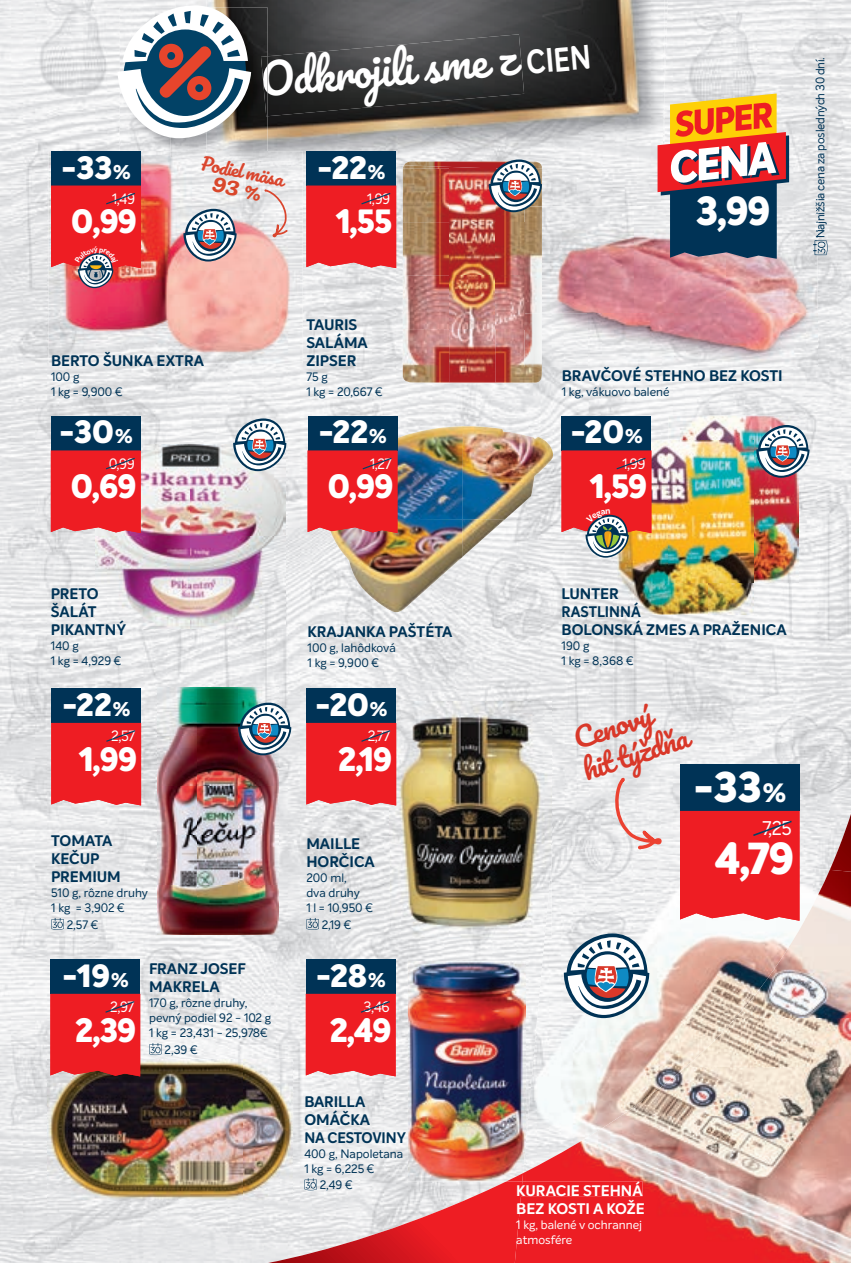
<style>
.page{position:relative;width:851px;height:1263px;background:#fff}
.page>*{position:absolute;margin:0;border:0;box-sizing:border-box;transform-origin:0 0}
.t1{font:800 43.95px "Intelo";color:#fff}
.t2{font:42.75px "Pacifico";color:#fff;scale:.96 1}
.t3{font:800 41.85px "Intelo Alt";color:#fff}
.t4{font:800 39.6px "Intelo";color:#fff}
.t5{font:800 33px "Intelo";letter-spacing:-.03em;color:#fff}
.t6{font:800 31.5px "Intelo Alt";color:#fff}
.t7{font:27.15px/32.5px "Pacifico";color:#d93829;scale:1.06 1}
.t8{font:19.35px "Intelo Alt";color:#fff}
.t9{font:18.15px "Pacifico";color:#da462e;scale:1.06 1}
.t10{font:700 15px/18px "Intelo";color:#003356}
.t11{font:700 15px/18px "Intelo";color:#fff}
.t12{font:14.55px "Intelo Alt";letter-spacing:-.03em;color:#fff}
.t13{font:12px/15px "Intelo";color:#003356}
.t14{font:12px "Intelo Alt";letter-spacing:-.015em;color:#003356}
.t15{font:12px/15px "Intelo";color:#fff}
.s1{font-size:19.5px}
.s2{font-family:"Intelo";font-weight:700;font-size:33.15px}
.s3{font-size:25.95px}
</style>
<div class="page">
<img style="left:0;top:0;width:850px;height:1263px">
<svg style="left:268px;top:814px;width:582px;height:449px"></svg>
<img style="left:206px;top:0;width:458px;height:169px">
<img style="left:267px;top:34px;width:257px;height:82px">
<img style="left:120px;top:138px;width:50px;height:13px">
<img style="left:170px;top:7px;width:97px;height:144px">
<img style="left:261px;top:56px;width:6px;height:60px">
<svg style="left:117px;top:5px;width:134px;height:133px"></svg>
<svg style="left:817px;top:240px;width:10px;height:15px"></svg>
<img style="left:668px;top:416px;width:130px;height:41px">
<img style="left:753px;top:457px;width:45px;height:125px">
<img style="left:524px;top:207px;width:293px;height:160px">
<img style="left:813px;top:240px;width:4px;height:15px">
<img style="left:815px;top:207px;width:2px;height:30px">
<svg style="left:657px;top:94px;width:132px;height:165px;background:#937167"></svg>
<img style="left:49px;top:151px;width:253px;height:212px">
<img style="left:206px;top:162px;width:96px;height:7px">
<img style="left:170px;top:155px;width:36px;height:3px">
<img style="left:206px;top:151px;width:96px;height:11px">
<img style="left:141px;top:151px;width:126px;height:4px">
<img style="left:403px;top:162px;width:139px;height:60px">
<img style="left:403px;top:222px;width:121px;height:107px">
<img style="left:403px;top:329px;width:138px;height:54px">
<img style="left:403px;top:165px;width:85px;height:4px">
<img style="left:617px;top:440px;width:91px;height:174px">
<img style="left:708px;top:582px;width:45px;height:32px">
<img style="left:668px;top:440px;width:85px;height:142px">
<img style="left:158px;top:687px;width:121px;height:248px">
<img style="left:390px;top:702px;width:161px;height:237px">
<img style="left:48px;top:1060px;width:245px;height:139px">
<div style="left:51px;top:151px;width:90px;height:35px;background:#003356"></div>
<svg style="left:488px;top:159px;width:54px;height:53px"></svg>
<div style="left:306px;top:151px;width:90px;height:35px;background:#003356"></div>
<svg style="left:306px;top:185px;width:90px;height:83px;background:#eb242a"></svg>
<img style="left:397px;top:426px;width:156px;height:94px">
<img style="left:327px;top:519px;width:135px;height:93px">
<img style="left:462px;top:519px;width:43px;height:38px">
<div style="left:307px;top:416px;width:90px;height:34px;background:#003356"></div>
<svg style="left:307px;top:432px;width:90px;height:101px"></svg>
<img style="left:95px;top:444px;width:190px;height:184px">
<svg style="left:233px;top:418px;width:53px;height:53px"></svg>
<div style="left:51px;top:416px;width:90px;height:34px;background:#003356"></div>
<svg style="left:51px;top:450px;width:90px;height:83px;background:#ea2329"></svg>
<svg style="left:756px;top:425px;width:53px;height:53px"></svg>
<div style="left:561px;top:416px;width:90px;height:34px;background:#003356"></div>
<svg style="left:51px;top:918px;width:13px;height:12px"></svg>
<div style="left:51px;top:688px;width:90px;height:35px;background:#003356"></div>
<div style="left:51px;top:722px;width:90px;height:83px;background:#ee1d23"></div>
<svg style="left:306px;top:918px;width:13px;height:12px"></svg>
<div style="left:306px;top:688px;width:90px;height:35px;background:#003356"></div>
<div style="left:306px;top:722px;width:90px;height:83px;background:#ee1d23"></div>
<svg style="left:149px;top:1043px;width:13px;height:12px"></svg>
<div style="left:50px;top:959px;width:90px;height:35px;background:#003356"></div>
<div style="left:50px;top:993px;width:90px;height:83px;background:#ee1d23"></div>
<svg style="left:304px;top:1178px;width:13px;height:12px"></svg>
<div style="left:306px;top:959px;width:89px;height:35px;background:#003356"></div>
<div style="left:306px;top:993px;width:89px;height:83px;background:#ee1d23"></div>
<img style="left:526px;top:844px;width:303px;height:271px">
<img style="left:514px;top:1115px;width:336px;height:148px">
<img style="left:620px;top:1066px;width:230px;height:50px">
<img style="left:685px;top:1017px;width:165px;height:50px">
<img style="left:735px;top:968px;width:115px;height:50px">
<img style="left:774px;top:918px;width:76px;height:51px">
<img style="left:805px;top:870px;width:45px;height:49px">
<img style="left:544px;top:864px;width:7px;height:75px">
<img style="left:521px;top:1181px;width:121px;height:15px">
<svg style="left:563px;top:933px;width:86px;height:85px"></svg>
<svg style="left:612px;top:737px;width:187px;height:184px"></svg>
<svg style="left:238px;top:703px;width:53px;height:52px"></svg>
<img style="left:408px;top:961px;width:118px;height:220px">
<img style="left:506px;top:1173px;width:11px;height:8px">
<img style="left:523px;top:1141px;width:3px;height:30px">
<svg style="left:517px;top:1171px;width:9px;height:11px"></svg>
<svg style="left:51px;top:185px;width:90px;height:103px;background:#df373e"></svg>
<svg style="left:561px;top:450px;width:90px;height:108px;background:#db4b46"></svg>
<svg style="left:183px;top:177px;width:105px;height:84px"></svg>
<h3 class="t6" style="left:62px;top:147px;width:71px">-33 <span class="s1">%</span></h3>
<p class="t12" style="left:112px;top:190px;width:24px">1,49</p>
<h3 class="t5" style="left:71px;top:200px;width:67px">0,99</h3>
<h2 class="t2" style="left:258px;top:58px;width:346px;rotate:-5deg">Odkrojili sme z <span class="s2">CIEN</span></h2>
<h3 class="t9" style="left:203px;top:153px;width:81px;rotate:12deg">Podiel mäsa</h3>
<h3 class="t6" style="left:317px;top:147px;width:70px">-22 <span class="s1">%</span></h3>
<p class="t12" style="left:367px;top:190px;width:25px">1,99</p>
<h3 class="t5" style="left:336px;top:200px;width:57px">1,55</h3>
<h3 class="t4" style="left:696px;top:186px;width:76px">3,99</h3>
<p class="t10" style="left:51px;top:352px;width:154px">BERTO ŠUNKA EXTRA</p>
<p class="t13" style="left:51px;top:369px;width:73px">100 g<br>1 kg = 9,900 €</p>
<h3 class="t6" style="left:59px;top:412px;width:75px">-30 <span class="s1">%</span></h3>
<p class="t12" style="left:109px;top:454px;width:28px">0,99</p>
<h3 class="t5" style="left:71px;top:465px;width:67px">0,69</h3>
<p class="t10" style="left:306px;top:316px;width:63px">TAURIS<br>SALÁMA<br>ZIPSER</p>
<p class="t13" style="left:306px;top:369px;width:78px">75 g<br>1 kg = 20,667 €</p>
<h3 class="t6" style="left:319px;top:412px;width:70px">-22 <span class="s1">%</span></h3>
<p class="t12" style="left:370px;top:454px;width:23px">1,27</p>
<h3 class="t5" style="left:328px;top:465px;width:67px">0,99</h3>
<p class="t10" style="left:561px;top:367px;width:222px">BRAVČOVÉ STEHNO BEZ KOSTI</p>
<p class="t13" style="left:561px;top:384px;width:109px">1 kg, vákuovo balené</p>
<h3 class="t6" style="left:570px;top:412px;width:73px">-20 <span class="s1">%</span></h3>
<p class="t12" style="left:622px;top:454px;width:25px">1,99</p>
<h3 class="t5" style="left:590px;top:465px;width:58px">1,59</h3>
<p class="t14" style="left:812px;top:238px;width:183px;rotate:-90deg">Najnižšia cena za posledných 30 dní.</p>
<p class="t10" style="left:51px;top:585px;width:77px">PRETO<br>ŠALÁT<br>PIKANTNÝ</p>
<p class="t13" style="left:51px;top:639px;width:72px">140 g<br>1 kg = 4,929 €</p>
<h3 class="t6" style="left:62px;top:684px;width:70px">-22 <span class="s1">%</span></h3>
<p class="t12" style="left:111px;top:727px;width:26px">2,57</p>
<h3 class="t5" style="left:79px;top:737px;width:59px">1,99</h3>
<p class="t10" style="left:51px;top:832px;width:71px">TOMATA<br>KEČUP<br>PREMIUM</p>
<p class="t13" style="left:51px;top:885px;width:98px">510 g, rôzne druhy<br>1 kg = 3,902 €</p>
<p class="t13" style="left:67px;top:917px;width:33px">2,57 €</p>
<h3 class="t6" style="left:62px;top:955px;width:68px">-19 <span class="s1">%</span></h3>
<p class="t12" style="left:110px;top:998px;width:26px">2,97</p>
<h3 class="t5" style="left:75px;top:1008px;width:62px">2,39</h3>
<p class="t10" style="left:149px;top:960px;width:98px">FRANZ JOSEF<br>MAKRELA</p>
<p class="t13" style="left:149px;top:996px;width:123px">170 g, rôzne druhy, pevný podiel 92 - 102 g<br>1 kg = 23,431 - 25,978€</p>
<p class="t13" style="left:164px;top:1042px;width:35px">2,39 €</p>
<p class="t10" style="left:307px;top:623px;width:146px">KRAJANKA PAŠTÉTA</p>
<p class="t13" style="left:307px;top:640px;width:90px">100 g, lahôdková<br>1 kg = 9,900 €</p>
<h3 class="t6" style="left:315px;top:684px;width:73px">-20 <span class="s1">%</span></h3>
<p class="t12" style="left:367px;top:727px;width:24px">2,77</p>
<h3 class="t5" style="left:338px;top:737px;width:55px">2,19</h3>
<p class="t10" style="left:306px;top:835px;width:70px">MAILLE<br>HORČICA</p>
<p class="t13" style="left:306px;top:870px;width:68px">200 ml,<br>dva druhy<br>1 l = 10,950 €</p>
<p class="t13" style="left:322px;top:917px;width:31px">2,19 €</p>
<h3 class="t6" style="left:316px;top:955px;width:71px">-28 <span class="s1">%</span></h3>
<p class="t12" style="left:363px;top:998px;width:28px">3,46</p>
<h3 class="t5" style="left:330px;top:1008px;width:63px">2,49</h3>
<p class="t10" style="left:304px;top:1093px;width:103px">BARILLA<br>OMÁČKA<br>NA CESTOVINY</p>
<p class="t13" style="left:304px;top:1146px;width:100px">400 g, Napoletana<br>1 kg = 6,225 €</p>
<p class="t13" style="left:320px;top:1177px;width:34px">2,49 €</p>
<p class="t10" style="left:561px;top:585px;width:226px">LUNTER<br>RASTLINNÁ<br>BOLONSKÁ ZMES A PRAŽENICA</p>
<p class="t13" style="left:561px;top:639px;width:73px">190 g<br>1 kg = 8,368 €</p>
<h3 class="t7" style="left:568px;top:726px;width:105px;rotate:-19deg">Cenový hit týždňa</h3>
<h3 class="t3" style="left:693px;top:760px;width:94px">-33 <span class="s3">%</span></h3>
<h3 class="t8" style="left:762px;top:816px;width:31px">7,25</h3>
<h1 class="t1" style="left:715px;top:830px;width:80px">4,79</h1>
<p class="t11" style="left:516px;top:1182px;width:130px">KURACIE STEHNÁ<br>BEZ KOSTI A KOŽE</p>
<p class="t15" style="left:516px;top:1217px;width:127px">1 kg, balené v ochrannej atmosfére</p>
</div>
